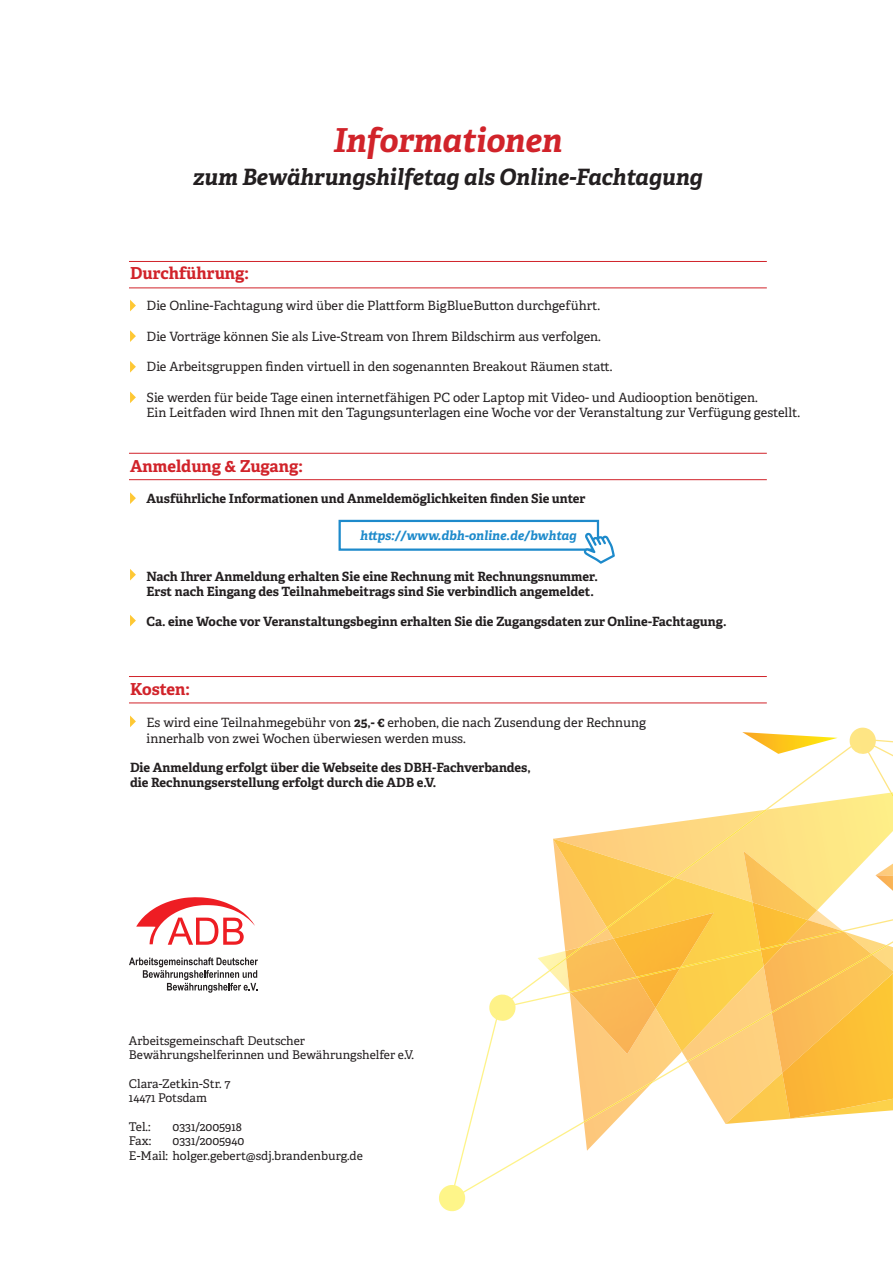
<style>
.page{position:relative;width:893px;height:1263px;background:#fff}
.page>*{position:absolute;margin:0;border:0;box-sizing:border-box;transform-origin:0 0}
.t1{font:italic 700 33px "Adelle PE";letter-spacing:-.005em;color:#d1232a}
.t2{font:italic 700 22.5px "Adelle PE";letter-spacing:-.005em;color:#231f20}
.t3{font:700 16.5px "Adelle PE";color:#d1232a}
.t4{font:12.75px/15.3px "Adelle PE";color:#231f20}
.t5{font:700 12.75px/15.3px "Adelle PE";color:#231f20}
.t6{font:italic 700 12.75px "Adelle PE";color:#1d8acb}
.t7{font:12px/14.4px "Adelle PE";color:#231f20}
.s1{font-weight:700}
</style>
<div class="page">
<svg style="left:136px;top:897px;width:119px;height:48px"></svg>
<svg style="left:129px;top:957px;width:129px;height:36px"></svg>
<svg style="left:439px;top:728px;width:454px;height:484px"></svg>
<img style="left:570px;top:792px;width:323px;height:331px">
<img style="left:607px;top:877px;width:154px;height:91px">
<svg style="left:808px;top:910px;width:85px;height:61px"></svg>
<img style="left:772px;top:931px;width:100px;height:82px">
<img style="left:761px;top:943px;width:24px;height:7px">
<img style="left:566px;top:946px;width:18px;height:13px">
<svg style="left:538px;top:951px;width:32px;height:41px"></svg>
<img style="left:570px;top:977px;width:67px;height:16px">
<img style="left:636px;top:967px;width:45px;height:11px">
<svg style="left:130px;top:300px;width:6px;height:11px"></svg>
<svg style="left:130px;top:330px;width:6px;height:12px"></svg>
<svg style="left:130px;top:361px;width:6px;height:12px"></svg>
<svg style="left:130px;top:391px;width:6px;height:12px"></svg>
<svg style="left:130px;top:492px;width:6px;height:12px"></svg>
<svg style="left:130px;top:569px;width:6px;height:11px"></svg>
<svg style="left:130px;top:615px;width:6px;height:11px"></svg>
<svg style="left:130px;top:715px;width:6px;height:12px"></svg>
<hr style="left:129px;top:287px;width:638px;height:1px;background:#d1232a">
<hr style="left:129px;top:261px;width:638px;height:1px;background:#d1232a">
<div style="left:339px;top:520px;width:260px;height:31px;border:2px solid #1d8acb"></div>
<hr style="left:129px;top:479px;width:638px;height:1px;background:#d1232a">
<hr style="left:129px;top:453px;width:638px;height:1px;background:#d1232a">
<hr style="left:129px;top:702px;width:638px;height:1px;background:#d1232a">
<hr style="left:129px;top:676px;width:638px;height:1px;background:#d1232a">
<svg style="left:583px;top:532px;width:32px;height:32px"></svg>
<h1 class="t1" style="left:334px;top:117px;width:230px">Informationen</h1>
<h2 class="t2" style="left:193px;top:161px;width:511px">zum Bewährungshilfetag als Online-Fachtagung</h2>
<p class="t3" style="left:130px;top:261px;width:121px">Durchführung:</p>
<p class="t4" style="left:147px;top:297px;width:455px">Die Online-Fachtagung wird über die Plattform BigBlueButton durchgeführt.</p>
<p class="t4" style="left:147px;top:328px;width:456px">Die Vorträge können Sie als Live-Stream von Ihrem Bildschirm aus verfolgen.</p>
<p class="t4" style="left:147px;top:358px;width:467px">Die Arbeitsgruppen finden virtuell in den sogenannten Breakout Räumen statt.</p>
<p class="t4" style="left:147px;top:389px;width:655px">Sie werden für beide Tage einen internetfähigen PC oder Laptop mit Video- und Audiooption benötigen.<br>Ein Leitfaden wird Ihnen mit den Tagungsunterlagen eine Woche vor der Veranstaltung zur Verfügung gestellt.</p>
<p class="t3" style="left:130px;top:454px;width:174px">Anmeldung &amp; Zugang:</p>
<p class="t5" style="left:147px;top:490px;width:441px">Ausführliche Informationen und Anmeldemöglichkeiten finden Sie unter</p>
<p class="t6" style="left:360px;top:526px;width:218px">https://www.dbh-online.de/bwhtag</p>
<p class="t5" style="left:147px;top:568px;width:453px">Nach Ihrer Anmeldung erhalten Sie eine Rechnung mit Rechnungsnummer.<br>Erst nach Eingang des Teilnahmebeitrags sind Sie verbindlich angemeldet.</p>
<p class="t5" style="left:147px;top:614px;width:581px">Ca. eine Woche vor Veranstaltungsbeginn erhalten Sie die Zugangsdaten zur Online-Fachtagung.</p>
<p class="t3" style="left:130px;top:677px;width:61px">Kosten:</p>
<p class="t4" style="left:147px;top:714px;width:501px">Es wird eine Teilnahmegebühr von <span class="s1">25,- €</span> erhoben, die nach Zusendung der Rechnung innerhalb von zwei Wochen überwiesen werden muss.</p>
<p class="t5" style="left:130px;top:759px;width:402px">Die Anmeldung erfolgt über die Webseite des DBH-Fachverbandes, die Rechnungserstellung erfolgt durch die ADB e.V.</p>
<p class="t7" style="left:129px;top:1032px;width:287px">Arbeitsgemeinschaft Deutscher<br>Bewährungshelferinnen und Bewährungshelfer e.V.</p>
<p class="t7" style="left:129px;top:1076px;width:103px">Clara-Zetkin-Str. 7<br>14471 Potsdam</p>
<p class="t7" style="left:129px;top:1119px;width:23px">Tel.:</p>
<p class="t7" style="left:172px;top:1119px;width:71px">0331/2005918</p>
<p class="t7" style="left:129px;top:1133px;width:24px">Fax:</p>
<p class="t7" style="left:129px;top:1133px;width:235px;text-indent:44px">0331/2005940<br>E-Mail: holger.gebert@sdj.brandenburg.de</p>
</div>
